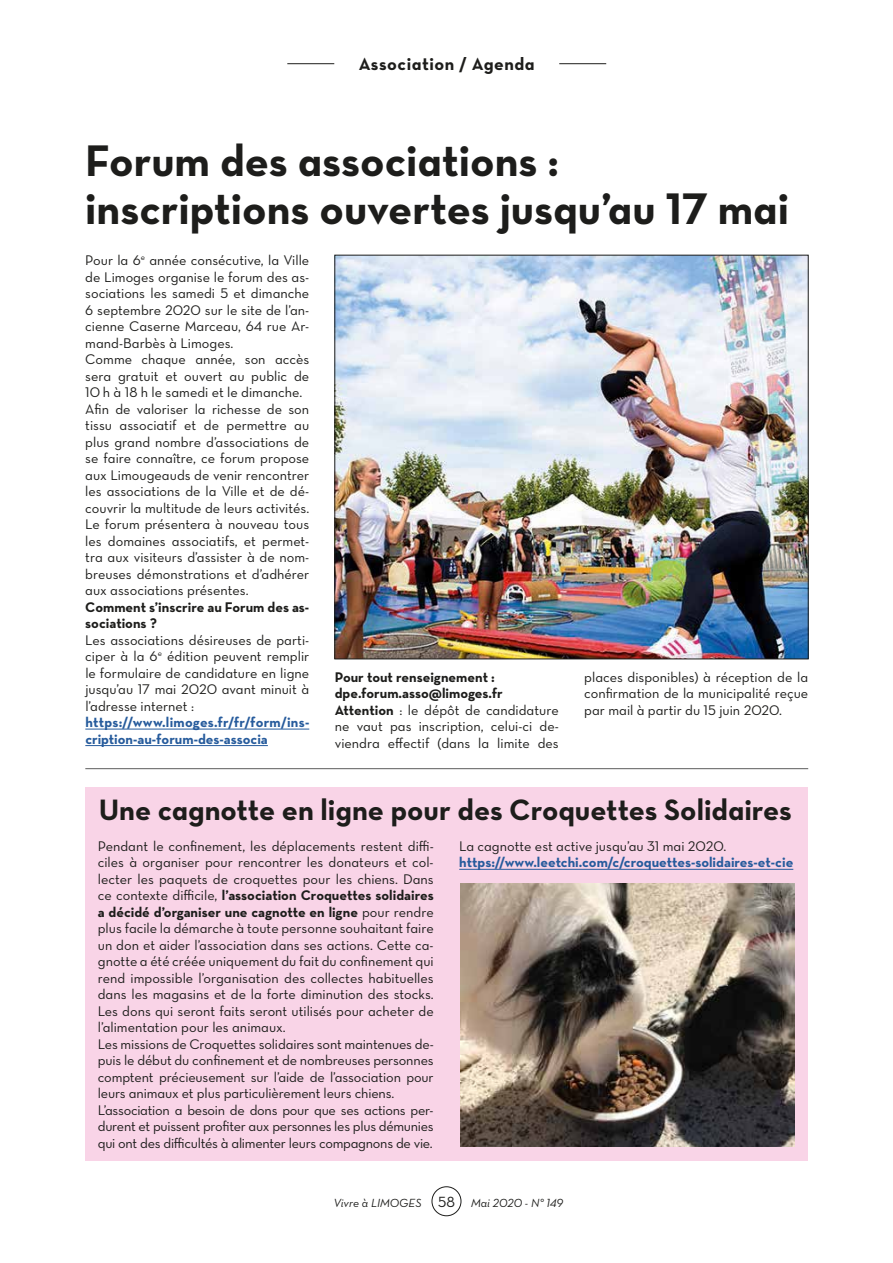
<style>
.page{position:relative;width:893px;height:1263px;background:#fff}
.page>*{position:absolute;margin:0;border:0;box-sizing:border-box;transform-origin:0 0}
.t1{font:45px/48px "Neutra Text Bold Alt";color:#1d1d1b}
.t2{font:30px "Neutra Text Bold Alt";color:#1d1d1b}
.t3{font:18px "Neutra Text Bold Alt";letter-spacing:.03em;color:#1d1d1b}
.t4{font:14.25px/16.5px "Neutra Text Book Alt";color:#1d1d1b;text-align:justify}
.t5{font:700 14.25px/16.5px "Neutra Text";color:#1d1d1b}
.t6{font:700 14.25px/16.5px "Neutra Text";color:#265b9c}
.t7{font:12px "Neutra Text Book Italic Alt";color:#1d1d1b}
.s1{font-family:"Neutra Text";font-weight:700}
.s2{font-family:"Neutra Text Book Alt";font-weight:400}
.s3{font-family:"Neutra Text Book Alt";font-size:15px}
</style>
<div class="page">
<hr style="left:85px;top:729px;width:224px;height:1px;background:#265b9c">
<hr style="left:85px;top:745px;width:183px;height:1px;background:#265b9c">
<img style="left:337px;top:257px;width:469px;height:400px">
<hr style="left:85px;top:768px;width:723px;height:1px;background:#6f6f6f">
<hr style="left:287px;top:63px;width:47px;height:1px;background:#1d1d1b">
<hr style="left:559px;top:63px;width:47px;height:1px;background:#1d1d1b">
<div style="left:85px;top:787px;width:723px;height:374px;background:#f9d4e7"></div>
<hr style="left:459px;top:869px;width:334px;height:1px;background:#265b9c">
<img style="left:460px;top:883px;width:335px;height:263px">
<div style="left:432px;top:1186px;width:29px;height:30px;border:1px solid #1d1d1b;border-radius:50%"></div>
<p class="t3" style="left:359px;top:53px;width:177px">Association / Agenda</p>
<h1 class="t1" style="left:85px;top:136px;width:705px">Forum des associations : inscriptions ouvertes jusqu’au 17 mai</h1>
<p class="t4" style="left:85px;top:252px;width:225px;text-align:left">Pour la 6<sup>e</sup> année consécutive, la Ville de Limoges organise le forum des as&shy;sociations les samedi 5 et dimanche 6 septembre 2020 sur le site de l’an&shy;cienne Caserne Marceau, 64 rue Ar&shy;mand-Barbès à Limoges.<br>Comme chaque année, son accès sera gratuit et ouvert au public de 10 h à 18 h le samedi et le dimanche.<br>Afin de valoriser la richesse de son tissu associatif et de permettre au plus grand nombre d’associations de se faire connaître, ce forum propose aux Limougeauds de venir rencontrer les associations de la Ville et de dé&shy;couvrir la multitude de leurs activités.<br>Le forum présentera à nouveau tous les domaines associatifs, et permet&shy;tra aux visiteurs d’assister à de nom&shy;breuses démonstrations et d’adhérer aux associations présentes.</p>
<p class="t5" style="left:85px;top:598px;width:225px">Comment s’inscrire au Forum des as&shy;sociations ?</p>
<p class="t4" style="left:85px;top:631px;width:225px">Les associations désireuses de parti&shy;ciper à la 6<sup>e</sup> édition peuvent remplir le formulaire de candidature en ligne jusqu’au 17 mai 2020 avant minuit à l’adresse internet :</p>
<p class="t6" style="left:85px;top:714px;width:225px">https://www.limoges.fr/fr/form/ins&shy;cription-au-forum-des-associa</p>
<p class="t4" style="left:584px;top:668px;width:225px">places disponibles) à réception de la confirmation de la municipalité reçue par mail à partir du 15 juin 2020.</p>
<p class="t5" style="left:335px;top:668px;width:169px">Pour tout renseignement : dpe.forum.asso@limoges.fr</p>
<p class="t4" style="left:335px;top:701px;width:225px"><span class="s1">Attention</span> : le dépôt de candidature ne vaut pas inscription, celui-ci de&shy;viendra effectif (dans la limite des</p>
<h2 class="t2" style="left:99px;top:791px;width:694px">Une cagnotte en ligne pour des Croquettes Solidaires</h2>
<p class="t4" style="left:98px;top:837px;width:337px">Pendant le confinement, les déplacements restent diffi&shy;ciles à organiser pour rencontrer les donateurs et col&shy;lecter les paquets de croquettes pour les chiens. Dans</p>
<p class="t5" style="left:98px;top:887px;width:337px"><span class="s2">ce contexte difficile,</span> l’association Croquettes solidaires a décidé d’organiser une cagnotte en ligne <span class="s2">pour rendre</span></p>
<p class="t4" style="left:98px;top:920px;width:337px;text-align:left">plus facile la démarche à toute personne souhaitant faire un don et aider l’association dans ses actions. Cette ca&shy;gnotte a été créée uniquement du fait du confinement qui rend impossible l’organisation des collectes habituelles dans les magasins et de la forte diminution des stocks.<br>Les dons qui seront faits seront utilisés pour acheter de l’alimentation pour les animaux.<br>Les missions de Croquettes solidaires sont maintenues de&shy;puis le début du confinement et de nombreuses personnes comptent précieusement sur l’aide de l’association pour leurs animaux et plus particulièrement leurs chiens.<br>L’association a besoin de dons pour que ses actions per&shy;durent et puissent profiter aux personnes les plus démunies qui ont des difficultés à alimenter leurs compagnons de vie.</p>
<p class="t4" style="left:459px;top:837px;width:269px">La cagnotte est active jusqu’au 31 mai 2020.</p>
<p class="t6" style="left:459px;top:854px;width:336px">https://www.leetchi.com/c/croquettes-solidaires-et-cie</p>
<p class="t7" style="left:334px;top:1195px;width:231px">Vivre à LIMOGES <span class="s3">58</span> Mai 2020 - N° 149</p>
</div>
